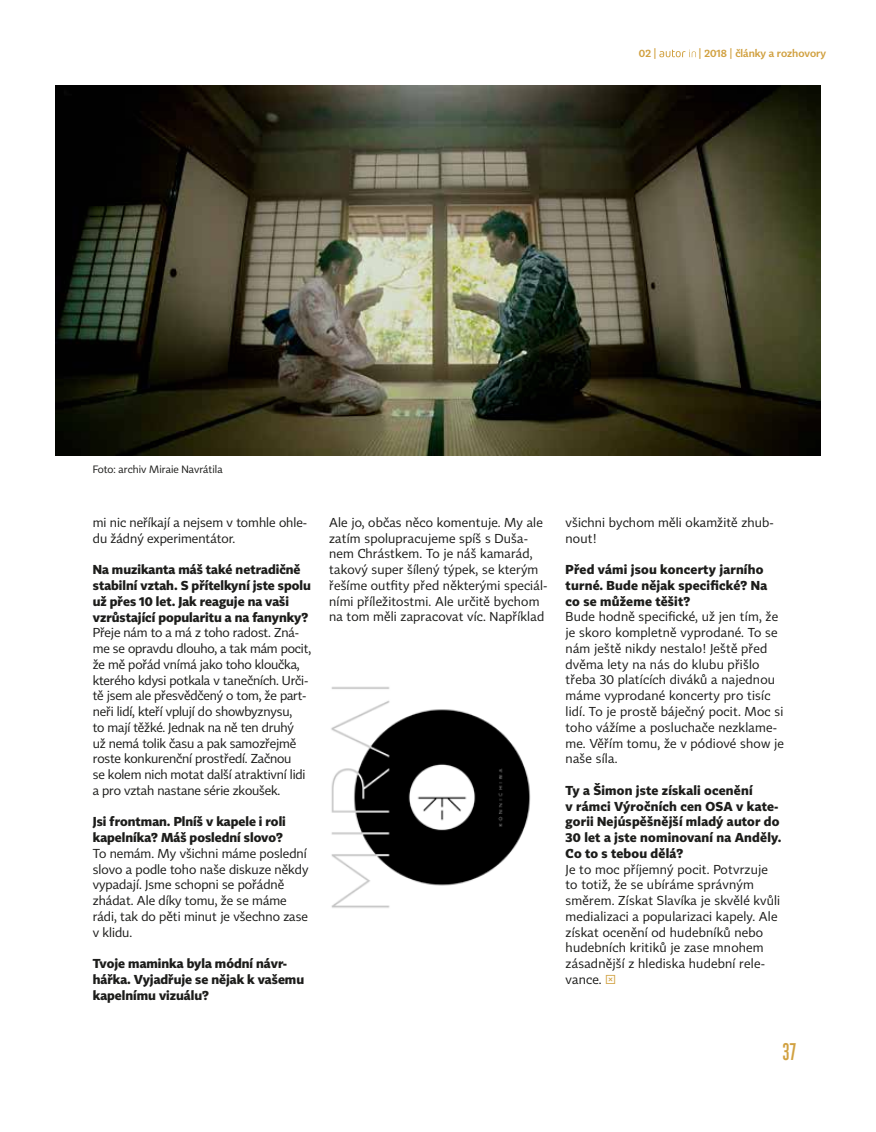
<style>
.page{position:relative;width:876px;height:1132px;background:#fff}
.page>*{position:absolute;margin:0;border:0;box-sizing:border-box;transform-origin:0 0}
.t1{font:24px "Header 12";color:#d1a141}
.t2{font:12.75px/15.8px "Tabac Sans";letter-spacing:.01em;color:#1d1d1b}
.t3{font:700 12.75px/15.8px "Tabac Sans";color:#1d1d1b}
.t4{font:12.75px/15.8px "Tabac Sans";letter-spacing:-.01em;color:#1d1d1b}
.t5{font:10.5px "Tabac Sans";color:#1d1d1b}
.t6{font:600 10.5px "Tabac Sans";color:#d1a141}
.s1{color:#d1a141}
</style>
<div class="page">
<img style="left:55px;top:86px;width:766px;height:370px">
<img style="left:331px;top:686px;width:200px;height:222px">
<svg style="left:659px;top:50px;width:37px;height:7px"></svg>
<p class="t6" style="left:639px;top:47px;width:19px">02 |</p>
<p class="t6" style="left:699px;top:47px;width:129px">| 2018 | články a rozhovory</p>
<p class="t5" style="left:93px;top:463px;width:131px">Foto: archiv Miraie Navrátila</p>
<p class="t2" style="left:93px;top:514px;width:216px">mi nic neříkají a nejsem v tomhle ohle&shy;du žádný experimentátor.</p>
<p class="t3" style="left:93px;top:561px;width:220px">Na muzikanta máš také netradičně stabilní vztah. S přítelkyní jste spolu už přes 10 let. Jak reaguje na vaši vzrůstající popularitu a na fanynky?</p>
<p class="t4" style="left:93px;top:624px;width:220px">Přeje nám to a má z toho radost. Zná&shy;me se opravdu dlouho, a tak mám pocit, že mě pořád vnímá jako toho kloučka, kterého kdysi potkala v tanečních. Urči&shy;tě jsem ale přesvědčený o tom, že part&shy;neři lidí, kteří vplují do showbyznysu,<br>to mají těžké. Jednak na ně ten druhý<br>už nemá tolik času a pak samozřejmě roste konkurenční prostředí. Začnou<br>se kolem nich motat další atraktivní lidi a pro vztah nastane série zkoušek.</p>
<p class="t3" style="left:93px;top:813px;width:194px">Jsi frontman. Plníš v kapele i roli kapelníka? Máš poslední slovo?</p>
<p class="t2" style="left:93px;top:845px;width:217px">To nemám. My všichni máme poslední slovo a podle toho naše diskuze někdy vypadají. Jsme schopni se pořádně zhádat. Ale díky tomu, že se máme rádi, tak do pěti minut je všechno zase v klidu.</p>
<p class="t3" style="left:93px;top:955px;width:213px">Tvoje maminka byla módní návr&shy;hářka. Vyjadřuje se nějak k vašemu kapelnímu vizuálu?</p>
<p class="t2" style="left:329px;top:514px;width:220px">Ale jo, občas něco komentuje. My ale zatím spolupracujeme spíš s Duša&shy;nem Chrástkem. To je náš kamarád, takový super šílený týpek, se kterým řešíme outfity před některými speciál&shy;ními příležitostmi. Ale určitě bychom na tom měli zapracovat víc. Například</p>
<p class="t2" style="left:566px;top:514px;width:210px">všichni bychom měli okamžitě zhub&shy;nout!</p>
<p class="t3" style="left:566px;top:561px;width:203px">Před vámi jsou koncerty jarního turné. Bude nějak specifické? Na co se můžeme těšit?</p>
<p class="t2" style="left:566px;top:609px;width:220px">Bude hodně specifické, už jen tím, že je skoro kompletně vyprodané. To se nám ještě nikdy nestalo! Ještě před dvěma lety na nás do klubu přišlo třeba 30 platících diváků a najednou máme vyprodané koncerty pro tisíc lidí. To je prostě báječný pocit. Moc si toho vážíme a posluchače nezklame&shy;me. Věřím tomu, že v pódiové show je naše síla.</p>
<p class="t3" style="left:566px;top:782px;width:217px">Ty a Šimon jste získali ocenění<br>v rámci Výročních cen OSA v kate&shy;gorii Nejúspěšnější mladý autor do<br>30 let a jste nominovaní na Anděly.<br>Co to s tebou dělá?</p>
<p class="t2" style="left:566px;top:861px;width:216px">Je to moc příjemný pocit. Potvrzuje to totiž, že se ubíráme správným směrem. Získat Slavíka je skvělé kvůli medializaci a popularizaci kapely. Ale získat ocenění od hudebníků nebo hudebních kritiků je zase mnohem zásadnější z hlediska hudební rele&shy;vance. <span class="s1">×</span></p>
<h1 class="t1" style="left:782px;top:1039px;width:15px">37</h1>
</div>
